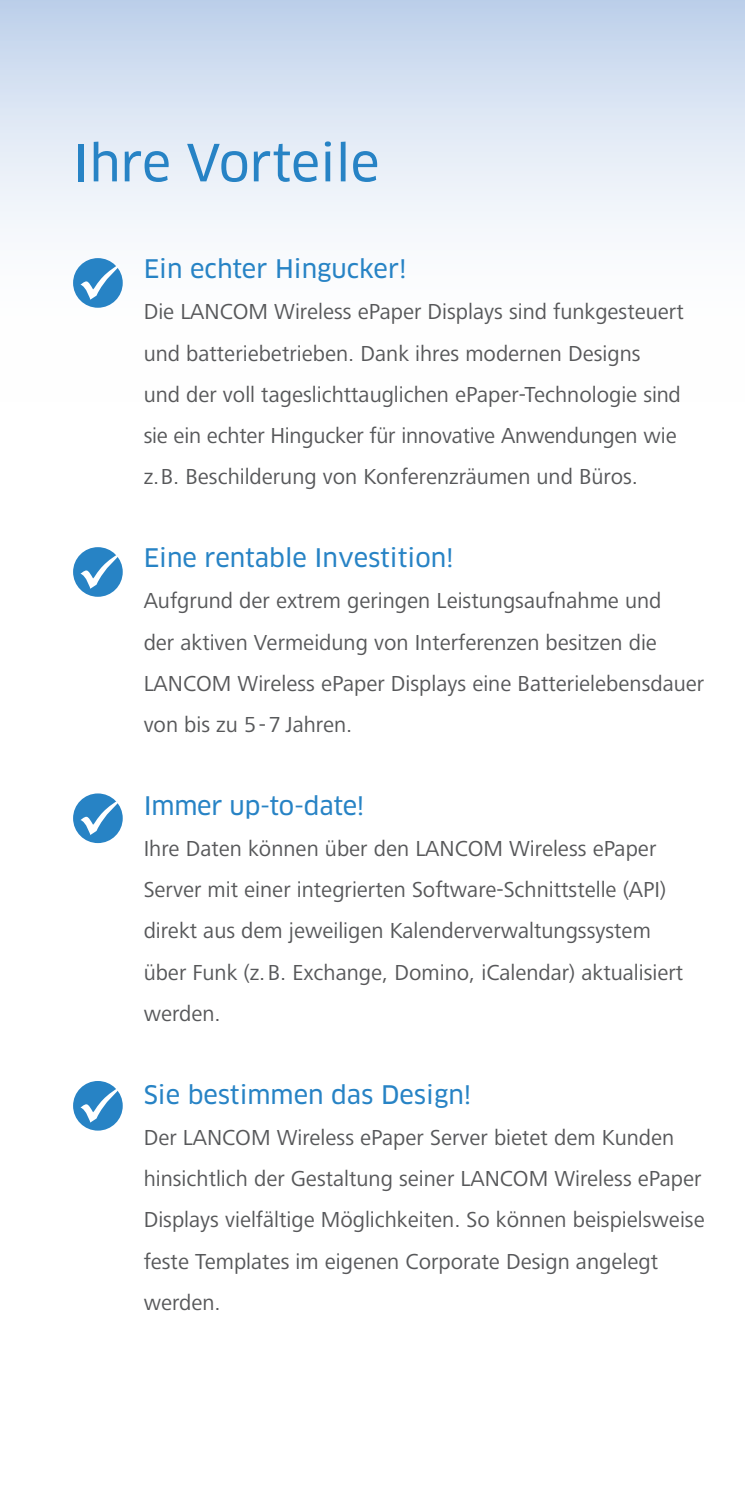
<style>
.page{position:relative;width:745px;height:1489px;background:#fff}
.page>*{position:absolute;margin:0;border:0;box-sizing:border-box;transform-origin:0 0}
.t1{font:50px "Clan OT News";color:#2783c5}
.t2{font:25px "Clan OT News";color:#2783c5}
.t3{font:22.5px/41.2px "Frutiger Next LT";color:#57585a}
</style>
<div class="page">
<div style="left:0;top:0;width:744px;height:401px;background:linear-gradient(to bottom,#c7d7ee,#fff)"></div>
<div style="left:73px;top:547px;width:50px;height:49px;background:#2783c5;border-radius:50%"></div>
<svg style="left:80px;top:553px;width:40px;height:37px"></svg>
<div style="left:73px;top:793px;width:50px;height:50px;background:#2783c5;border-radius:50%"></div>
<svg style="left:80px;top:799px;width:40px;height:37px"></svg>
<div style="left:73px;top:1080px;width:50px;height:50px;background:#2783c5;border-radius:50%"></div>
<svg style="left:80px;top:1087px;width:40px;height:36px"></svg>
<div style="left:73px;top:258px;width:50px;height:50px;background:#2783c5;border-radius:50%"></div>
<svg style="left:80px;top:264px;width:40px;height:37px"></svg>
<h1 class="t1" style="left:73px;top:133px;width:308px">Ihre Vorteile</h1>
<p class="t2" style="left:144px;top:254px;width:264px">Ein echter Hingucker!</p>
<p class="t3" style="left:144px;top:291px;width:541px">Die LANCOM Wireless ePaper Displays sind funkgesteuert und batteriebetrieben. Dank ihres modernen Designs<br>und der voll tageslichttauglichen ePaper-Technologie sind sie ein echter Hingucker für innovative Anwendungen wie z. B. Beschilderung von Konferenzräumen und Büros.</p>
<p class="t2" style="left:144px;top:543px;width:311px">Eine rentable Investition!</p>
<p class="t3" style="left:144px;top:580px;width:561px">Aufgrund der extrem geringen Leistungsaufnahme und<br>der aktiven Vermeidung von Interferenzen besitzen die LANCOM Wireless ePaper Displays eine Batterielebensdauer von bis zu 5 - 7 Jahren.</p>
<p class="t2" style="left:144px;top:790px;width:222px">Immer up-to-date!</p>
<p class="t3" style="left:144px;top:827px;width:540px">Ihre Daten können über den LANCOM Wireless ePaper Server mit einer integrierten Software-Schnittstelle (API) direkt aus dem jeweiligen Kalenderverwaltungssystem über Funk (z. B. Exchange, Domino, iCalendar) aktualisiert werden.</p>
<p class="t2" style="left:144px;top:1079px;width:329px">Sie bestimmen das Design!</p>
<p class="t3" style="left:144px;top:1116px;width:562px">Der LANCOM Wireless ePaper Server bietet dem Kunden hinsichtlich der Gestaltung seiner LANCOM Wireless ePaper Displays vielfältige Möglichkeiten. So können beispielsweise feste Templates im eigenen Corporate Design angelegt werden.</p>
</div>
